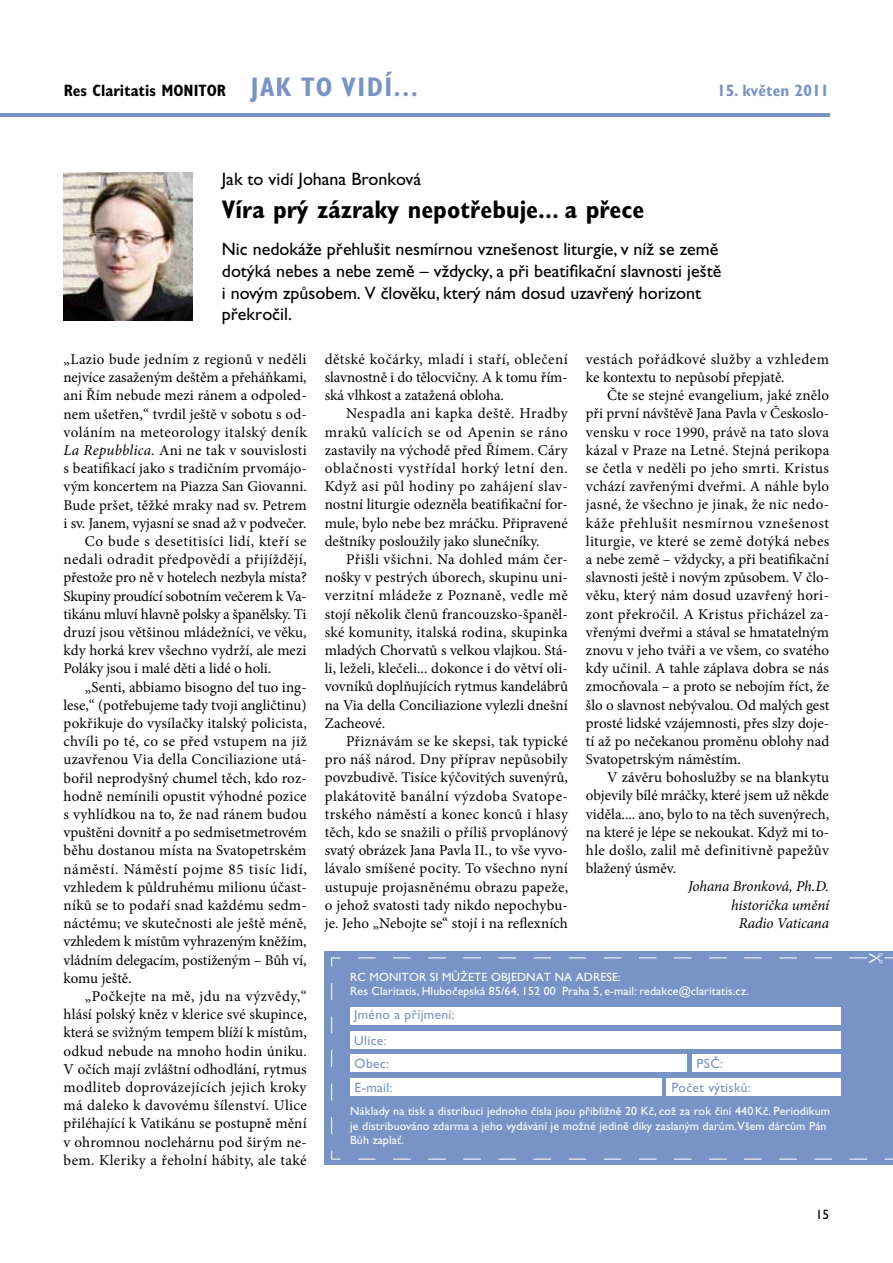
<style>
.page{position:relative;width:893px;height:1263px;background:#fff}
.page>*{position:absolute;margin:0;border:0;box-sizing:border-box;transform-origin:0 0}
.t1{font:700 condensed 25.5px "Gill Sans Std";color:#000}
.t2{font:18px/21.6px "Gill Sans Std";color:#000}
.t3{font:700 condensed 16.5px "Gill Sans Std";color:#000}
.t4{font:700 condensed 16.5px "Gill Sans Std";color:#7894c7}
.t5{font:15px/18.1px "Minion Pro";letter-spacing:.005em;color:#000;text-align:justify}
.t6{font:15px "Minion Pro";letter-spacing:.025em;color:#000}
.t7{font:15px "Minion Pro";letter-spacing:.03em;color:#000}
.t8{font:15px "Minion Pro";letter-spacing:.035em;color:#000}
.t9{font:italic 15px/18.1px "Minion Pro";letter-spacing:-.01em;color:#000;text-align:right}
.t10{font:15px "Minion Pro";letter-spacing:-.02em;color:#000}
.t11{font:15px "Minion Pro";letter-spacing:-.015em;color:#000}
.t12{font:15px "Minion Pro";letter-spacing:.04em;color:#000}
.t13{font:13.5px/25.2px "Gill Sans Std";letter-spacing:.025em;color:#7894c7}
.t14{font:13.5px "Gill Sans Std";color:#000}
.t15{font:12px/14.4px "Gill Sans Std";letter-spacing:.01em;color:#fff}
.s1{font-size:27px;color:#7894c7}
.s2{font-style:italic}
</style>
<div class="page">
<hr style="left:0;top:113px;width:829px;height:4px;background:#7894c7">
<div style="left:325px;top:952px;width:568px;height:213px;background:#7894c7"></div>
<svg style="left:331px;top:957px;width:562px;height:203px"></svg>
<div style="left:350px;top:1007px;width:491px;height:17px;background:#fff"></div>
<div style="left:350px;top:1031px;width:491px;height:18px;background:#fff"></div>
<div style="left:350px;top:1055px;width:337px;height:17px;background:#fff"></div>
<div style="left:692px;top:1055px;width:149px;height:17px;background:#fff"></div>
<div style="left:350px;top:1078px;width:312px;height:17px;background:#fff"></div>
<div style="left:667px;top:1078px;width:174px;height:17px;background:#fff"></div>
<img style="left:64px;top:172px;width:128px;height:148px">
<svg style="left:349px;top:957px;width:544px;height:6px"></svg>
<p class="t3" style="left:64px;top:81px;width:356px">Res Claritatis MONITOR <span class="s1">JAK TO VIDí...</span></p>
<p class="t2" style="left:222px;top:168px;width:201px">Jak to vidí Johana Bronková</p>
<h1 class="t1" style="left:222px;top:194px;width:424px">Víra prý zázraky nepotřebuje... a přece</h1>
<p class="t4" style="left:717px;top:81px;width:114px">15. květen 2011</p>
<p class="t2" style="left:222px;top:239px;width:501px">Nic nedokáže přehlušit nesmírnou vznešenost liturgie, v níž se země dotýká nebes a nebe země – vždycky, a při beatifikační slavnosti ještě i novým způsobem. V člověku, který nám dosud uzavřený horizont překročil.</p>
<p class="t6" style="left:64px;top:349px;width:244px">„Lazio bude jedním z regionů v neděli</p>
<p class="t5" style="left:64px;top:368px;width:245px">nejvíce zasaženým deštěm a přeháňkami,</p>
<p class="t5" style="left:64px;top:387px;width:245px">ani Řím nebude mezi ránem a odpoled-</p>
<p class="t5" style="left:64px;top:405px;width:245px">nem ušetřen,“ tvrdil ještě v sobotu s od-</p>
<p class="t7" style="left:64px;top:422px;width:245px">voláním na meteorology italský deník</p>
<p class="t5" style="left:64px;top:441px;width:245px"><span class="s2">La Repubblica</span>. Ani ne tak v souvislosti</p>
<p class="t5" style="left:64px;top:459px;width:245px">s beatifikací jako s tradičním prvomájo-</p>
<p class="t5" style="left:64px;top:478px;width:245px">vým koncertem na Piazza San Giovanni.</p>
<p class="t5" style="left:64px;top:496px;width:245px">Bude pršet, těžké mraky nad sv. Petrem</p>
<p class="t5" style="left:64px;top:514px;width:245px">i sv. Janem, vyjasní se snad až v podvečer.</p>
<p class="t8" style="left:85px;top:531px;width:223px">Co bude s desetitisíci lidí, kteří se</p>
<p class="t6" style="left:64px;top:549px;width:244px">nedali odradit předpovědí a přijíždějí,</p>
<p class="t5" style="left:64px;top:569px;width:245px">přestože pro ně v hotelech nezbyla místa?</p>
<p class="t11" style="left:64px;top:586px;width:245px">Skupiny proudící sobotním večerem k Va-</p>
<p class="t10" style="left:64px;top:604px;width:244px">tikánu mluví hlavně polsky a španělsky. Ti</p>
<p class="t5" style="left:64px;top:623px;width:245px">druzí jsou většinou mládežníci, ve věku,</p>
<p class="t5" style="left:64px;top:641px;width:244px">kdy horká krev všechno vydrží, ale mezi</p>
<p class="t5" style="left:64px;top:659px;width:209px">Poláky jsou i malé děti a lidé o holi.</p>
<p class="t5" style="left:85px;top:678px;width:223px">„Senti, abbiamo bisogno del tuo ing-</p>
<p class="t5" style="left:64px;top:696px;width:245px">lese,“ (potřebujeme tady tvoji angličtinu)</p>
<p class="t5" style="left:64px;top:714px;width:245px">pokřikuje do vysílačky italský policista,</p>
<p class="t7" style="left:64px;top:731px;width:245px">chvíli po té, co se před vstupem na již</p>
<p class="t5" style="left:64px;top:750px;width:245px">uzavřenou Via della Conciliazione utá-</p>
<p class="t5" style="left:64px;top:769px;width:245px">bořil neprodyšný chumel těch, kdo roz-</p>
<p class="t5" style="left:64px;top:787px;width:245px">hodně nemínili opustit výhodné pozice</p>
<p class="t5" style="left:64px;top:805px;width:245px">s vyhlídkou na to, že nad ránem budou</p>
<p class="t5" style="left:64px;top:823px;width:245px">vpuštěni dovnitř a po sedmisetmetrovém</p>
<p class="t5" style="left:64px;top:841px;width:245px">běhu dostanou místa na Svatopetrském</p>
<p class="t12" style="left:64px;top:859px;width:245px">náměstí. Náměstí pojme 85 tisíc lidí,</p>
<p class="t5" style="left:64px;top:878px;width:245px">vzhledem k půldruhému milionu účast-</p>
<p class="t5" style="left:64px;top:896px;width:245px">níků se to podaří snad každému sedm-</p>
<p class="t5" style="left:64px;top:914px;width:245px">náctému; ve skutečnosti ale ještě méně,</p>
<p class="t5" style="left:64px;top:932px;width:245px">vzhledem k místům vyhrazeným kněžím,</p>
<p class="t5" style="left:64px;top:951px;width:244px">vládním delegacím, postiženým – Bůh ví,</p>
<p class="t5" style="left:64px;top:969px;width:70px">komu ještě.</p>
<p class="t8" style="left:85px;top:986px;width:223px">„Počkejte na mě, jdu na výzvědy,“</p>
<p class="t5" style="left:64px;top:1005px;width:245px">hlásí polský kněz v klerice své skupince,</p>
<p class="t5" style="left:64px;top:1023px;width:245px">která se svižným tempem blíží k místům,</p>
<p class="t5" style="left:64px;top:1042px;width:245px">odkud nebude na mnoho hodin úniku.</p>
<p class="t5" style="left:64px;top:1060px;width:244px">V očích mají zvláštní odhodlání, rytmus</p>
<p class="t7" style="left:64px;top:1077px;width:244px">modliteb doprovázejících jejich kroky</p>
<p class="t6" style="left:64px;top:1095px;width:245px">má daleko k davovému šílenství. Ulice</p>
<p class="t5" style="left:64px;top:1114px;width:245px">přiléhající k Vatikánu se postupně mění</p>
<p class="t5" style="left:64px;top:1133px;width:245px">v ohromnou noclehárnu pod širým ne-</p>
<p class="t6" style="left:64px;top:1150px;width:245px">bem. Kleriky a řeholní hábity, ale také</p>
<p class="t5" style="left:325px;top:350px;width:245px">dětské kočárky, mladí i staří, oblečení slavnostně i do tělocvičny. A k tomu řím&shy;ská vlhkost a zatažená obloha.</p>
<p class="t5" style="left:325px;top:405px;width:245px;text-indent:21px">Nespadla ani kapka deště. Hradby mraků valících se od Apenin se ráno zastavily na východě před Římem. Cáry oblačnosti vystřídal horký letní den.<br>Když asi půl hodiny po zahájení slav&shy;nostní liturgie odezněla beatifikační for&shy;mule, bylo nebe bez mráčku. Připravené deštníky posloužily jako slunečníky.</p>
<p class="t5" style="left:325px;top:550px;width:245px;text-indent:21px">Přišli všichni. Na dohled mám čer&shy;nošky v pestrých úborech, skupinu uni&shy;verzitní mládeže z Poznaně, vedle mě stojí několik členů francouzsko-španěl&shy;ské komunity, italská rodina, skupinka mladých Chorvatů s velkou vlajkou. Stá&shy;li, leželi, klečeli... dokonce i do větví oli&shy;vovníků doplňujících rytmus kandelábrů na Via della Conciliazione vylezli dnešní Zacheové.</p>
<p class="t5" style="left:325px;top:732px;width:245px;text-indent:21px">Přiznávám se ke skepsi, tak typické pro náš národ. Dny příprav nepůsobily povzbudivě. Tisíce kýčovitých suvenýrů, plakátovitě banální výzdoba Svatope&shy;trského náměstí a konec konců i hlasy těch, kdo se snažili o příliš prvoplánový svatý obrázek Jana Pavla II., to vše vyvo&shy;lávalo smíšené pocity. To všechno nyní ustupuje projasněnému obrazu papeže, o jehož svatosti tady nikdo nepochybu&shy;je. Jeho „Nebojte se“ stojí i na reflexních</p>
<p class="t5" style="left:586px;top:350px;width:245px">vestách pořádkové služby a vzhledem ke kontextu to nepůsobí přepjatě.</p>
<p class="t5" style="left:586px;top:386px;width:245px;text-indent:21px">Čte se stejné evangelium, jaké znělo při první návštěvě Jana Pavla v Českoslo&shy;vensku v roce 1990, právě na tato slova kázal v Praze na Letné. Stejná perikopa se četla v neděli po jeho smrti. Kristus vchází zavřenými dveřmi. A náhle bylo jasné, že všechno je jinak, že nic nedo&shy;káže přehlušit nesmírnou vznešenost liturgie, ve které se země dotýká nebes a nebe země – vždycky, a při beatifikační slavnosti ještě i novým způsobem. V člo&shy;věku, který nám dosud uzavřený hori&shy;zont překročil. A Kristus přicházel za&shy;vřenými dveřmi a stával se hmatatelným znovu v jeho tváři a ve všem, co svatého kdy učinil. A tahle záplava dobra se nás zmocňovala – a proto se nebojím říct, že šlo o slavnost nebývalou. Od malých gest prosté lidské vzájemnosti, přes slzy doje&shy;tí až po nečekanou proměnu oblohy nad Svatopetrským náměstím.</p>
<p class="t5" style="left:586px;top:768px;width:245px;text-indent:21px">V závěru bohoslužby se na blankytu objevily bílé mráčky, které jsem už někde viděla.... ano, bylo to na těch suvenýrech, na které je lépe se nekoukat. Když mi to&shy;hle došlo, zalil mě definitivně papežův blažený úsměv.</p>
<p class="t9" style="left:688px;top:877px;width:142px">Johana Bronková, Ph.D. historička umění<br>Radio Vaticana</p>
<p class="t15" style="left:350px;top:969px;width:400px">RC MONITOR SI MŮŽETE OBJEDNAT NA ADRESE:<br>Res Claritatis, Hlubočepská 85/64, 152 00 Praha 5, e-mail: redakce@claritatis.cz.</p>
<p class="t13" style="left:354px;top:1002px;width:102px">Jméno a příjmení:<br>Ulice:</p>
<p class="t13" style="left:355px;top:1051px;width:36px">Obec:</p>
<p class="t13" style="left:697px;top:1051px;width:28px">PSČ:</p>
<p class="t15" style="left:350px;top:1104px;width:482px">Náklady na tisk a distribuci jednoho čísla jsou přibližně 20 Kč, což za rok činí 440Kč. Periodikum je distribuováno zdarma a jeho vydávání je možné jedině díky zaslaným darům.Všem dárcům Pán<br>Bůh zaplať.</p>
<p class="t13" style="left:355px;top:1074px;width:40px">E-mail:</p>
<p class="t13" style="left:671px;top:1074px;width:81px">Počet výtisků:</p>
<p class="t14" style="left:816px;top:1207px;width:15px">15</p>
</div>
